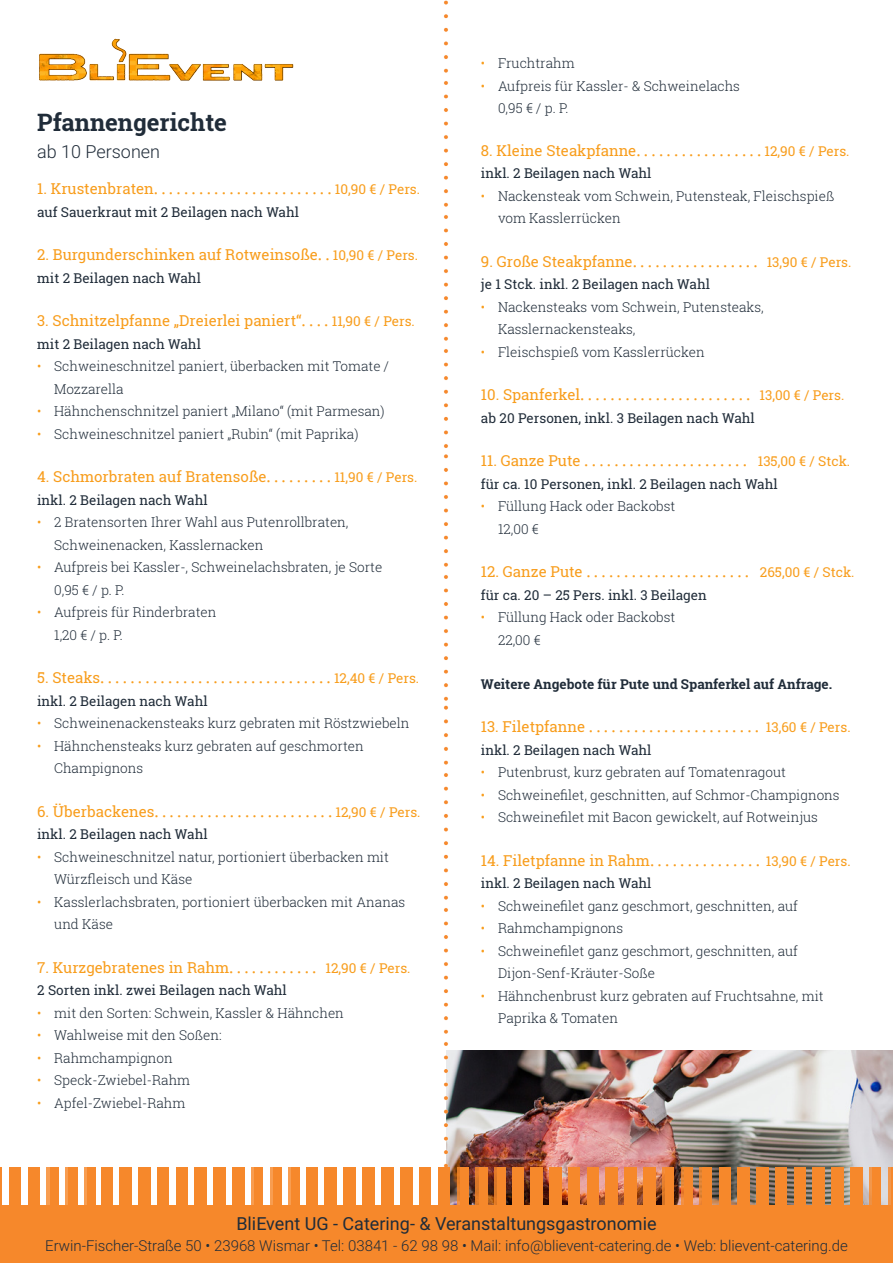
<style>
.page{position:relative;width:893px;height:1263px;background:#fff}
.page>*{position:absolute;margin:0;border:0;box-sizing:border-box;transform-origin:0 0}
.t1{font:700 24px "Roboto Slab";color:#202c39}
.t2{font:19.5px "Segoe UI";color:#f89d1c}
.t3{font:18px "Roboto";color:#202c39}
.t4{font:300 18px "Roboto";color:#202c39}
.t5{font:15px "Roboto Slab";color:#f89d1c}
.t6{font:300 15px "Roboto";color:#202c39}
.t7{font:300 13.5px/22.5px "Roboto Slab";color:#202c39}
.t8{font:13.5px "Roboto Slab";color:#202c39}
.t9{font:700 13.5px "Roboto Slab";color:#202c39}
.s1{font-family:"Roboto Slab";font-size:15px}
.s2{font-family:"Roboto Slab";font-size:13.5px}
.s3{font-family:"Segoe UI";font-size:19.5px}
.s4{font-size:13.5px}
.s5{color:#f89d1c}
.s6{color:#fff}
</style>
<div class="page">
<img style="left:455px;top:1050px;width:438px;height:112px">
<img style="left:39px;top:38px;width:255px;height:43px">
<img style="left:443px;top:81px;width:5px;height:367px">
<img style="left:443px;top:0;width:5px;height:73px">
<img style="left:443px;top:454px;width:5px;height:311px">
<img style="left:443px;top:908px;width:5px;height:126px">
<img style="left:443px;top:1042px;width:12px;height:120px">
<img style="left:443px;top:773px;width:5px;height:127px">
<img style="left:505px;top:1162px;width:388px;height:101px">
<img style="left:96px;top:1167px;width:201px;height:96px">
<img style="left:0;top:1167px;width:96px;height:96px">
<img style="left:297px;top:1162px;width:208px;height:101px">
<p class="t1" style="left:37px;top:106px;width:191px">Pfannengerichte</p>
<p class="t4" style="left:37px;top:139px;width:124px">ab 10 Personen</p>
<p class="t2" style="left:37px;top:172px;width:384px"><span class="s1">1. Krustenbraten</span>........................<span class="s2">10,90 € / Pers.</span></p>
<p class="t8" style="left:37px;top:203px;width:263px">auf Sauerkraut mit 2 Beilagen nach Wahl</p>
<p class="t5" style="left:37px;top:244px;width:382px">2. Burgunderschinken auf Rotweinsoße<span class="s3">. .</span> <span class="s4">10,90 € / Pers.</span></p>
<p class="t8" style="left:37px;top:269px;width:165px">mit 2 Beilagen nach Wahl</p>
<p class="t5" style="left:37px;top:310px;width:379px">3. Schnitzelpfanne „Dreierlei paniert“<span class="s3">. . . .</span> <span class="s4">11,90 € / Pers.</span></p>
<p class="t8" style="left:37px;top:335px;width:165px">mit 2 Beilagen nach Wahl</p>
<p class="t7" style="left:54px;top:355px;width:337px;text-indent:-17px"><span class="s5">•</span> Schweineschnitzel paniert, überbacken mit Tomate /<br>Mozzarella</p>
<p class="t7" style="left:37px;top:400px;width:349px"><span class="s5">•</span> Hähnchenschnitzel paniert „Milano“ (mit Parmesan)</p>
<p class="t7" style="left:37px;top:422px;width:323px"><span class="s5">•</span> Schweineschnitzel paniert „Rubin“ (mit Paprika)</p>
<p class="t5" style="left:37px;top:466px;width:382px">4. Schmorbraten auf Bratensoße<span class="s3">. . . . . . . . .</span> <span class="s4">11,90 € / Pers.</span></p>
<p class="t8" style="left:37px;top:491px;width:172px">inkl. 2 Beilagen nach Wahl</p>
<p class="t7" style="left:54px;top:511px;width:296px;text-indent:-17px"><span class="s5">•</span> 2 Bratensorten Ihrer Wahl aus Putenrollbraten,<br>Schweinenacken, Kasslernacken</p>
<p class="t7" style="left:54px;top:556px;width:330px;text-indent:-17px"><span class="s5">•</span> Aufpreis bei Kassler-, Schweinelachsbraten, je Sorte<br>0,95 € / p. P.</p>
<p class="t7" style="left:54px;top:601px;width:164px;text-indent:-17px"><span class="s5">•</span> Aufpreis für Rinderbraten<br>1,20 € / p. P.</p>
<p class="t2" style="left:37px;top:661px;width:383px"><span class="s1">5. Steaks</span>...............................<span class="s2">12,40 € / Pers.</span></p>
<p class="t8" style="left:37px;top:692px;width:172px">inkl. 2 Beilagen nach Wahl</p>
<p class="t7" style="left:37px;top:712px;width:374px"><span class="s5">•</span> Schweinenackensteaks kurz gebraten mit Röstzwiebeln</p>
<p class="t7" style="left:54px;top:734px;width:311px;text-indent:-17px"><span class="s5">•</span> Hähnchensteaks kurz gebraten auf geschmorten<br>Champignons</p>
<p class="t2" style="left:37px;top:794px;width:385px"><span class="s1">6. Überbackenes</span>........................<span class="s2">12,90 € / Pers.</span></p>
<p class="t8" style="left:37px;top:825px;width:172px">inkl. 2 Beilagen nach Wahl</p>
<p class="t7" style="left:54px;top:845px;width:336px;text-indent:-17px"><span class="s5">•</span> Schweineschnitzel natur, portioniert überbacken mit<br>Würzfleisch und Käse</p>
<p class="t7" style="left:54px;top:890px;width:352px;text-indent:-17px"><span class="s5">•</span> Kasslerlachsbraten, portioniert überbacken mit Ananas und Käse</p>
<p class="t5" style="left:37px;top:957px;width:375px">7. Kurzgebratenes in Rahm<span class="s3">. . . . . . . . . . . .</span> <span class="s4">12,90 € / Pers.</span></p>
<p class="t8" style="left:37px;top:981px;width:251px">2 Sorten inkl. zwei Beilagen nach Wahl</p>
<p class="t7" style="left:37px;top:1001px;width:308px"><span class="s5">•</span> mit den Sorten: Schwein, Kassler &amp; Hähnchen</p>
<p class="t7" style="left:37px;top:1024px;width:186px"><span class="s5">•</span> Wahlweise mit den Soßen:</p>
<p class="t7" style="left:37px;top:1046px;width:137px"><span class="s5">•</span> Rahmchampignon</p>
<p class="t7" style="left:37px;top:1069px;width:154px"><span class="s5">•</span> Speck-Zwiebel-Rahm</p>
<p class="t7" style="left:37px;top:1091px;width:150px"><span class="s5">•</span> Apfel-Zwiebel-Rahm</p>
<p class="t7" style="left:481px;top:52px;width:95px"><span class="s5">•</span> Fruchtrahm</p>
<p class="t7" style="left:498px;top:74px;width:244px;text-indent:-17px"><span class="s5">•</span> Aufpreis für Kassler- &amp; Schweinelachs<br>0,95 € / p. P.</p>
<p class="t5" style="left:481px;top:140px;width:370px">8. Kleine Steakpfanne<span class="s3">. . . . . . . . . . . . . . . . .</span> <span class="s4">12,90 € / Pers.</span></p>
<p class="t8" style="left:481px;top:164px;width:172px">inkl. 2 Beilagen nach Wahl</p>
<p class="t7" style="left:498px;top:184px;width:338px;text-indent:-17px"><span class="s5">•</span> Nackensteak vom Schwein, Putensteak, Fleischspieß vom Kasslerrücken</p>
<p class="t5" style="left:481px;top:251px;width:372px">9. Große Steakpfanne<span class="s3">. . . . . . . . . . . . . . . . .</span> <span class="s4">13,90 € / Pers.</span></p>
<p class="t8" style="left:481px;top:275px;width:230px">je 1 Stck. inkl. 2 Beilagen nach Wahl</p>
<p class="t7" style="left:498px;top:295px;width:267px;text-indent:-17px"><span class="s5">•</span> Nackensteaks vom Schwein, Putensteaks,<br>Kasslernackensteaks,</p>
<p class="t7" style="left:481px;top:340px;width:225px"><span class="s5">•</span> Fleischspieß vom Kasslerrücken</p>
<p class="t2" style="left:481px;top:378px;width:365px"><span class="s1">10. Spanferkel</span>....................... <span class="s2">13,00 € / Pers.</span></p>
<p class="t8" style="left:481px;top:409px;width:275px">ab 20 Personen, inkl. 3 Beilagen nach Wahl</p>
<p class="t2" style="left:481px;top:444px;width:371px"><span class="s1">11. Ganze Pute</span> ......................<span class="s6">.</span><span class="s2">135,00 € / Stck.</span></p>
<p class="t8" style="left:481px;top:475px;width:298px">für ca. 10 Personen, inkl. 2 Beilagen nach Wahl</p>
<p class="t7" style="left:498px;top:495px;width:179px;text-indent:-17px"><span class="s5">•</span> Füllung Hack oder Backobst<br>12,00 €</p>
<p class="t2" style="left:481px;top:555px;width:375px"><span class="s1">12. Ganze Pute</span> ......................<span class="s6">.</span><span class="s2">265,00 € / Stck.</span></p>
<p class="t8" style="left:481px;top:586px;width:227px">für ca. 20 – 25 Pers. inkl. 3 Beilagen</p>
<p class="t7" style="left:498px;top:606px;width:179px;text-indent:-17px"><span class="s5">•</span> Füllung Hack oder Backobst<br>22,00 €</p>
<p class="t9" style="left:481px;top:675px;width:353px">Weitere Angebote für Pute und Spanferkel auf Anfrage.</p>
<p class="t2" style="left:481px;top:710px;width:371px"><span class="s1">13. Filetpfanne</span> ....................... <span class="s2">13,60 € / Pers.</span></p>
<p class="t8" style="left:481px;top:741px;width:172px">inkl. 2 Beilagen nach Wahl</p>
<p class="t7" style="left:481px;top:761px;width:307px"><span class="s5">•</span> Putenbrust, kurz gebraten auf Tomatenragout</p>
<p class="t7" style="left:481px;top:783px;width:360px"><span class="s5">•</span> Schweinefilet, geschnitten, auf Schmor-Champignons</p>
<p class="t7" style="left:481px;top:806px;width:338px"><span class="s5">•</span> Schweinefilet mit Bacon gewickelt, auf Rotweinjus</p>
<p class="t5" style="left:481px;top:850px;width:371px">14. Filetpfanne in Rahm<span class="s3">. . . . . . . . . . . . . . .</span> <span class="s4">13,90 € / Pers.</span></p>
<p class="t8" style="left:481px;top:874px;width:172px">inkl. 2 Beilagen nach Wahl</p>
<p class="t7" style="left:481px;top:894px;width:319px"><span class="s5">•</span> Schweinefilet ganz geschmort, geschnitten, auf</p>
<p class="t7" style="left:481px;top:917px;width:144px"><span class="s5">•</span> Rahmchampignons</p>
<p class="t7" style="left:498px;top:939px;width:302px;text-indent:-17px"><span class="s5">•</span> Schweinefilet ganz geschmort, geschnitten, auf<br>Dijon-Senf-Kräuter-Soße</p>
<p class="t7" style="left:498px;top:984px;width:327px;text-indent:-17px"><span class="s5">•</span> Hähnchenbrust kurz gebraten auf Fruchtsahne, mit<br>Paprika &amp; Tomaten</p>
<p class="t3" style="left:236px;top:1211px;width:422px">BliEvent UG - Catering- &amp; Veranstaltungsgastronomie</p>
<p class="t6" style="left:45px;top:1235px;width:804px">Erwin-Fischer-Straße 50 • 23968 Wismar • Tel: 03841 - 62 98 98 • Mail: info@blievent-catering.de • Web: blievent-catering.de</p>
</div>
